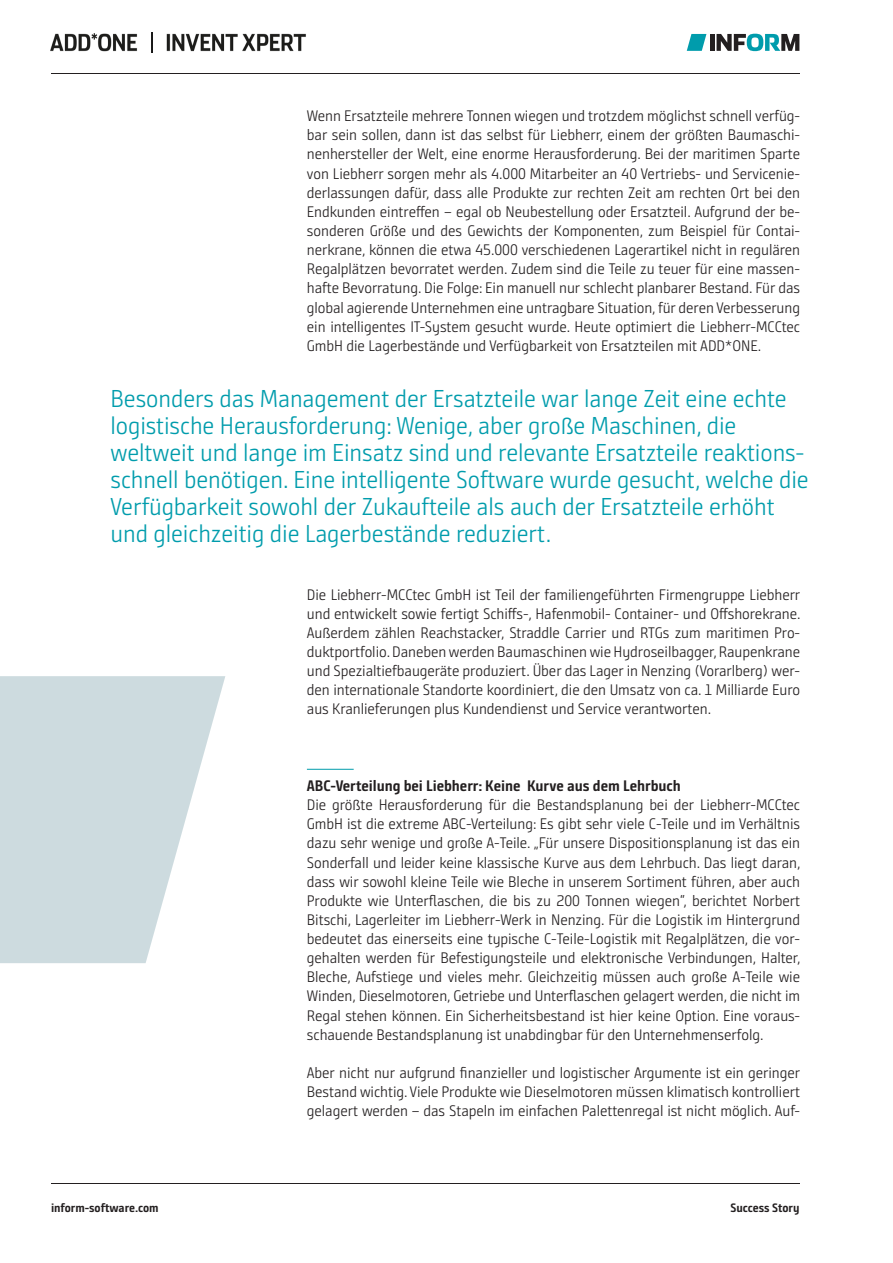
<style>
.page{position:relative;width:893px;height:1263px;background:#fff}
.page>*{position:absolute;margin:0;border:0;box-sizing:border-box;transform-origin:0 0}
.Highlights{font:24.45px/27px "Bunday Sans Pro SG Se Ligh";letter-spacing:-.005em;color:#009cac}
.Fließtext{font:15.3px/19.2px "Bunday Sans Pro SG Se Ligh";letter-spacing:-.005em;color:#231f20;text-align:justify}
.Fließtext___Subline{font:700 15.3px "Bunday Sans Pro SG";letter-spacing:-.005em;color:#231f20}
.t1{font:700 12.15px "Bunday Sans Pro SG";letter-spacing:-.005em;color:#231f20}
</style>
<div class="page">
<hr style="left:307px;top:769px;width:47px;height:1px;background:#009cac">
<img style="left:50px;top:32px;width:256px;height:21px">
<svg style="left:152px;top:33px;width:1px;height:19px"></svg>
<hr style="left:51px;top:74px;width:748px;height:1px;background:#231f20">
<hr style="left:51px;top:1183px;width:748px;height:1px;background:#231f20">
<svg style="left:0;top:676px;width:225px;height:287px;fill:#cddbdf"></svg>
<svg style="left:687px;top:34px;width:19px;height:17px"></svg>
<svg style="left:716px;top:34px;width:83px;height:17px"></svg>
<hr style="left:710px;top:34px;width:4px;height:17px;background:#231f20">
<p class="Fließtext" style="left:307px;top:106px;width:495px">Wenn Ersatzteile mehrere Tonnen wiegen und trotzdem möglichst schnell verfüg&shy;bar sein sollen, dann ist das selbst für Liebherr, einem der größten Baumaschi&shy;nenhersteller der Welt, eine enorme Herausforderung. Bei der maritimen Sparte von Liebherr sorgen mehr als 4.000 Mitarbeiter an 40 Vertriebs- und Servicenie&shy;derlassungen dafür, dass alle Produkte zur rechten Zeit am rechten Ort bei den Endkunden eintreffen – egal ob Neubestellung oder Ersatzteil. Aufgrund der be&shy;sonderen Größe und des Gewichts der Komponenten, zum Beispiel für Contai&shy;nerkrane, können die etwa 45.000 verschiedenen Lagerartikel nicht in regulären Regalplätzen bevorratet werden. Zudem sind die Teile zu teuer für eine massen&shy;hafte Bevorratung. Die Folge: Ein manuell nur schlecht planbarer Bestand. Für das global agierende Unternehmen eine untragbare Situation, für deren Verbesserung ein intelligentes IT-System gesucht wurde. Heute optimiert die Liebherr-MCCtec GmbH die Lagerbestände und Verfügbarkeit von Ersatzteilen mit ADD*ONE.</p>
<p class="Highlights" style="left:111px;top:385px;width:700px">Besonders das Management der Ersatzteile war lange Zeit eine echte logistische Herausforderung: Wenige, aber große Maschinen, die weltweit und lange im Einsatz sind und relevante Ersatzteile reaktions&shy;schnell benötigen. Eine intelligente Software wurde gesucht, welche die Verfügbarkeit sowohl der Zukaufteile als auch der Ersatzteile erhöht und gleichzeitig die Lagerbestände reduziert.</p>
<p class="Fließtext" style="left:307px;top:584px;width:495px">Die Liebherr-MCCtec GmbH ist Teil der familiengeführten Firmengruppe Liebherr und entwickelt sowie fertigt Schiffs-, Hafenmobil- Container- und Offshorekrane.<br>Außerdem zählen Reachstacker, Straddle Carrier und RTGs zum maritimen Pro&shy;duktportfolio. Daneben werden Baumaschinen wie Hydroseilbagger, Raupenkrane und Spezialtiefbaugeräte produziert. Über das Lager in Nenzing (Vorarlberg) wer&shy;den internationale Standorte koordiniert, die den Umsatz von ca. 1 Milliarde Euro aus Kranlieferungen plus Kundendienst und Service verantworten.</p>
<p class="Fließtext___Subline" style="left:307px;top:775px;width:375px">ABC-Verteilung bei Liebherr: Keine Kurve aus dem Lehrbuch</p>
<p class="Fließtext" style="left:307px;top:795px;width:495px">Die größte Herausforderung für die Bestandsplanung bei der Liebherr-MCCtec GmbH ist die extreme ABC-Verteilung: Es gibt sehr viele C-Teile und im Verhältnis dazu sehr wenige und große A-Teile. „Für unsere Dispositionsplanung ist das ein Sonderfall und leider keine klassische Kurve aus dem Lehrbuch. Das liegt daran, dass wir sowohl kleine Teile wie Bleche in unserem Sortiment führen, aber auch Produkte wie Unterflaschen, die bis zu 200 Tonnen wiegen“, berichtet Norbert Bitschi, Lagerleiter im Liebherr-Werk in Nenzing. Für die Logistik im Hintergrund bedeutet das einerseits eine typische C-Teile-Logistik mit Regalplätzen, die vor&shy;gehalten werden für Befestigungsteile und elektronische Verbindungen, Halter, Bleche, Aufstiege und vieles mehr. Gleichzeitig müssen auch große A-Teile wie Winden, Dieselmotoren, Getriebe und Unterflaschen gelagert werden, die nicht im Regal stehen können. Ein Sicherheitsbestand ist hier keine Option. Eine voraus&shy;schauende Bestandsplanung ist unabdingbar für den Unternehmenserfolg.</p>
<p class="Fließtext" style="left:307px;top:1063px;width:495px">Aber nicht nur aufgrund finanzieller und logistischer Argumente ist ein geringer Bestand wichtig. Viele Produkte wie Dieselmotoren müssen klimatisch kontrolliert gelagert werden – das Stapeln im einfachen Palettenregal ist nicht möglich. Auf-</p>
<p class="t1" style="left:51px;top:1200px;width:109px">inform-software.com</p>
<p class="t1" style="left:731px;top:1200px;width:70px">Success Story</p>
</div>
